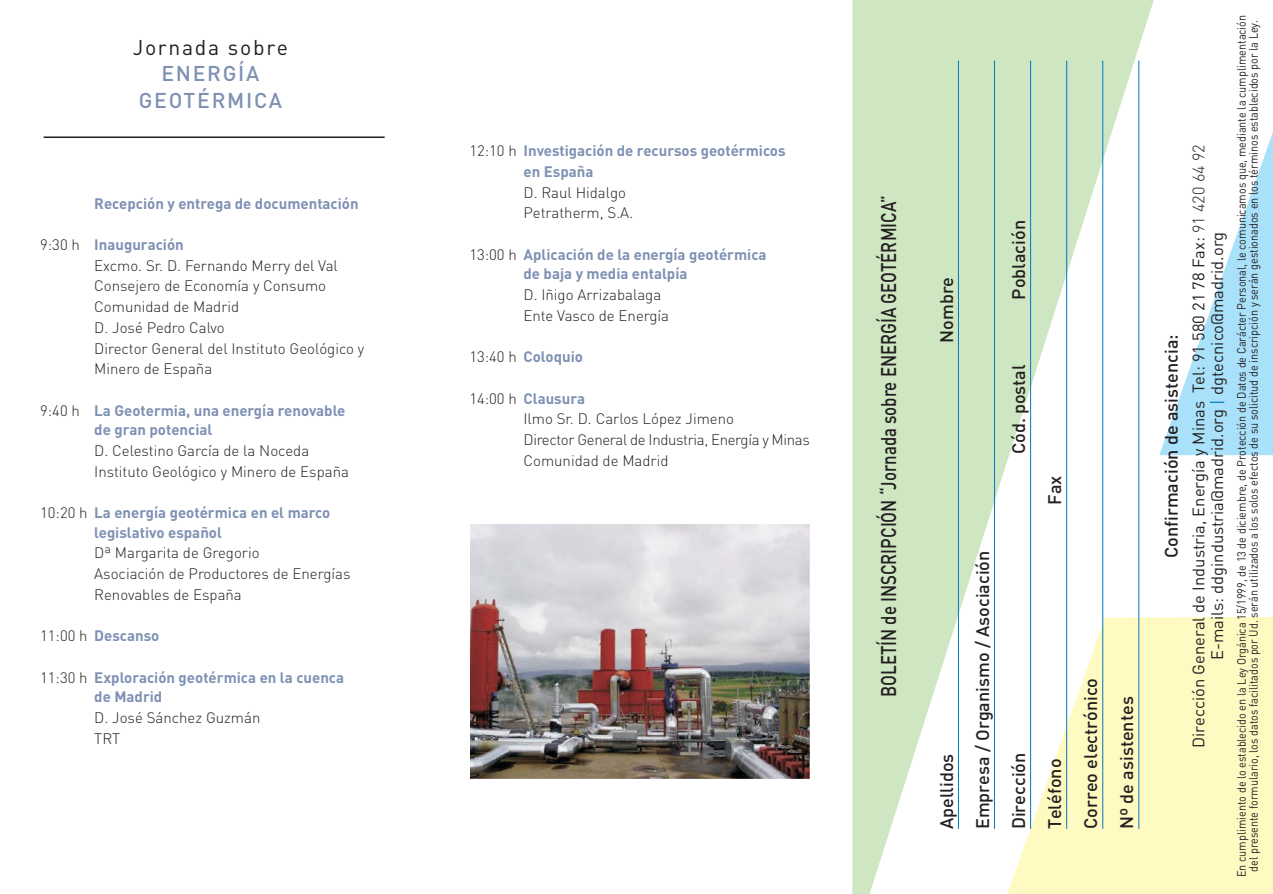
<style>
.page{position:relative;width:1273px;height:894px;background:#fff}
.page>*{position:absolute;margin:0;border:0;box-sizing:border-box;transform-origin:0 0}
.t1{font:500 21.15px/26.5px "DIN";letter-spacing:.08em;color:#7e91b3;text-align:center}
.t2{font:21.15px "DIN";letter-spacing:.08em;color:#231f20}
.t3{font:500 21px "DIN";color:#231f20;scale:.8 1}
.t4{font:500 18px/36px "DIN";color:#231f20}
.t5{font:16.5px/18.6px "DIN";color:#231f20;text-align:center}
.t6{font:300 15px/20.7px "DIN";color:#231f20}
.t7{font:700 15px/19.5px "DIN";color:#7e91b3}
.t8{font:300 15px/20.7px "DIN";letter-spacing:-.02em;color:#231f20}
.t9{font:12px/12px "DIN";color:#231f20;text-align:center;scale:.9 1}
.s1{font-weight:700;color:#7e91b3}
.s2{font-weight:300;color:#231f20}
.s3{font-weight:300}
.s4{color:#0079c1}
</style>
<div class="page">
<svg style="left:1159px;top:135px;width:113px;height:320px"></svg>
<svg style="left:852px;top:0;width:302px;height:893px;fill:#cee6c1"></svg>
<svg style="left:1002px;top:616px;width:270px;height:277px;fill:#fffac2"></svg>
<hr style="left:44px;top:136px;width:340px;height:2px;background:#231f20">
<hr style="left:957px;top:61px;width:1px;height:767px;background:#0079c1">
<hr style="left:993px;top:61px;width:1px;height:767px;background:#0079c1">
<hr style="left:1029px;top:61px;width:1px;height:767px;background:#0079c1">
<hr style="left:1066px;top:61px;width:1px;height:767px;background:#0079c1">
<hr style="left:1102px;top:61px;width:1px;height:767px;background:#0079c1">
<hr style="left:1138px;top:61px;width:1px;height:767px;background:#0079c1">
<img style="left:470px;top:525px;width:339px;height:253px">
<h1 class="t2" style="left:133px;top:34px;width:157px">Jornada sobre</h1>
<h1 class="t1" style="left:139px;top:60px;width:145px">ENERGÍA<br>GEOTÉRMICA</h1>
<p class="t7" style="left:94px;top:193px;width:266px">Recepción y entrega de documentación</p>
<p class="t6" style="left:94px;top:234px;width:271px;text-indent:-54px">9:30 h <span class="s1">Inauguración<br></span>Excmo. Sr. D. Fernando Merry del Val<br>Consejero de Economía y Consumo<br>Comunidad de Madrid<br>D. José Pedro Calvo<br>Director General del Instituto Geológico y<br>Minero de España</p>
<p class="t7" style="left:94px;top:400px;width:252px;text-indent:-54px"><span class="s2">9:40 h</span> La Geotermia, una energía renovable de gran potencial</p>
<p class="t6" style="left:94px;top:440px;width:256px">D. Celestino García de la Noceda<br>Instituto Geológico y Minero de España</p>
<p class="t7" style="left:94px;top:502px;width:237px;text-indent:-54px"><span class="s2">10:20 h</span> La energía geotérmica en el marco legislativo español</p>
<p class="t6" style="left:94px;top:542px;width:257px">Dª Margarita de Gregorio<br>Asociación de Productores de Energías<br>Renovables de España</p>
<p class="t7" style="left:40px;top:625px;width:121px"><span class="s2">11:00 h</span> Descanso</p>
<p class="t7" style="left:94px;top:666px;width:251px;text-indent:-54px"><span class="s2">11:30 h</span> Exploración geotérmica en la cuenca de Madrid</p>
<p class="t6" style="left:94px;top:706px;width:168px">D. José Sánchez Guzmán<br>TRT</p>
<p class="t7" style="left:523px;top:140px;width:263px;line-height:20.7px;text-indent:-54px"><span class="s2">12:10 h</span> Investigación de recursos geotérmicos en España</p>
<p class="t6" style="left:523px;top:182px;width:111px">D. Raul Hidalgo<br>Petratherm, S.A.</p>
<p class="t7" style="left:523px;top:244px;width:244px;text-indent:-54px"><span class="s2">13:00 h</span> Aplicación de la energía geotérmica de baja y media entalpía</p>
<p class="t6" style="left:523px;top:284px;width:147px">D. Iñigo Arrizabalaga<br>Ente Vasco de Energía</p>
<p class="t7" style="left:469px;top:346px;width:115px"><span class="s2">13:40 h</span> Coloquio</p>
<p class="t8" style="left:523px;top:387px;width:288px;text-indent:-54px">14:00 h <span class="s1">Clausura<br></span>Ilmo Sr. D. Carlos López Jimeno<br>Director General de Industria, Energía y Minas<br>Comunidad de Madrid</p>
<h2 class="t3" style="left:874px;top:696px;width:628px;rotate:-90deg">BOLETÍN de INSCRIPCIÓN “Jornada sobre ENERGÍA GEOTÉRMICA”</h2>
<p class="t4" style="left:927px;top:343px;width:68px;rotate:-90deg">Nombre</p>
<p class="t4" style="left:999px;top:299px;width:81px;rotate:-90deg">Población</p>
<p class="t4" style="left:999px;top:454px;width:91px;rotate:-90deg">Cód. postal</p>
<p class="t4" style="left:1035px;top:505px;width:31px;rotate:-90deg">Fax</p>
<p class="t4" style="left:927px;top:829px;width:77px;rotate:-90deg">Apellidos</p>
<p class="t4" style="left:963px;top:829px;width:280px;rotate:-90deg">Empresa / Organismo / Asociación<br>Dirección</p>
<p class="t4" style="left:1035px;top:829px;width:72px;rotate:-90deg">Teléfono</p>
<p class="t4" style="left:1071px;top:829px;width:153px;rotate:-90deg">Correo electrónico<br>Nº de asistentes</p>
<p class="t4" style="left:1152px;top:558px;width:225px;rotate:-90deg">Confirmación de asistencia:</p>
<p class="t5" style="left:1188px;top:748px;width:605px;rotate:-90deg">Dirección General de Industria, Energía y Minas Tel: 91 580 21 78 Fax: <span class="s3">91 420 64 92<br></span>E-mails: ddgindustria@madrid.org <span class="s4">|</span> dgtecnico@madrid.org</p>
<p class="t9" style="left:1234px;top:877px;width:959px;rotate:-90deg">En cumplimiento de lo establecido en la Ley Orgánica 15/1999, de 13 de diciembre, de Protección de Datos de Carácter Personal, le comunicamos que, mediante la cumplimentación del presente formulario, los datos facilitados por Ud. serán utilizados a los solos efectos de su solicitud de inscripción y serán gestionados en los términos establecidos por la Ley.</p>
</div>
